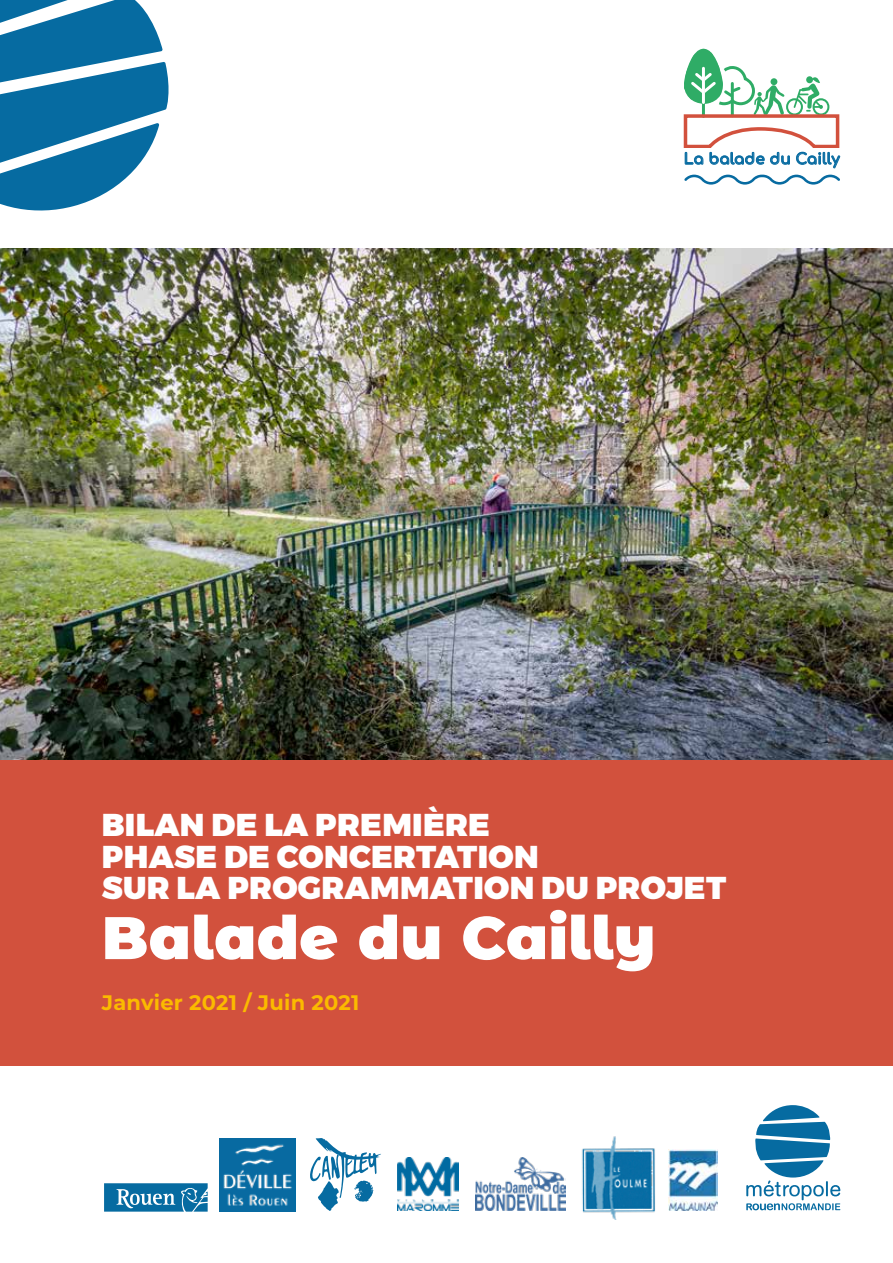
<style>
.page{position:relative;width:893px;height:1263px;background:#fff}
.page>*{position:absolute;margin:0;border:0;box-sizing:border-box;transform-origin:0 0}
.t1{font:900 60px "Montserrat Alternates";letter-spacing:.005em;color:#fff}
.t2{font:900 31.5px/31.5px "Montserrat";letter-spacing:.01em;color:#fff}
.t3{font:700 21px "Montserrat";letter-spacing:.01em;color:#fbba00}
.t4{font:700 15.15px "Comfortaa";letter-spacing:.01em;color:#076ba1}
</style>
<div class="page">
<img style="left:0;top:249px;width:893px;height:511px">
<svg style="left:683px;top:48px;width:158px;height:137px"></svg>
<div style="left:0;top:760px;width:893px;height:305px;background:#d2513d"></div>
<img style="left:219px;top:1138px;width:76px;height:73px">
<svg style="left:310px;top:1138px;width:71px;height:73px"></svg>
<img style="left:475px;top:1158px;width:90px;height:53px">
<img style="left:398px;top:1158px;width:61px;height:53px">
<img style="left:582px;top:1136px;width:73px;height:84px">
<img style="left:669px;top:1149px;width:48px;height:62px">
<svg style="left:104px;top:1183px;width:104px;height:28px;background:#3184b1"></svg>
<svg style="left:0;top:0;width:169px;height:211px"></svg>
<svg style="left:746px;top:1105px;width:94px;height:105px"></svg>
<p class="t4" style="left:684px;top:145px;width:158px">La balade du Cailly</p>
<p class="t2" style="left:102px;top:810px;width:626px">BILAN DE LA PREMIÈRE<br>PHASE DE CONCERTATION<br>SUR LA PROGRAMMATION DU PROJET</p>
<h1 class="t1" style="left:102px;top:893px;width:555px">Balade du Cailly</h1>
<p class="t3" style="left:102px;top:987px;width:259px">Janvier 2021 / Juin 2021</p>
</div>
